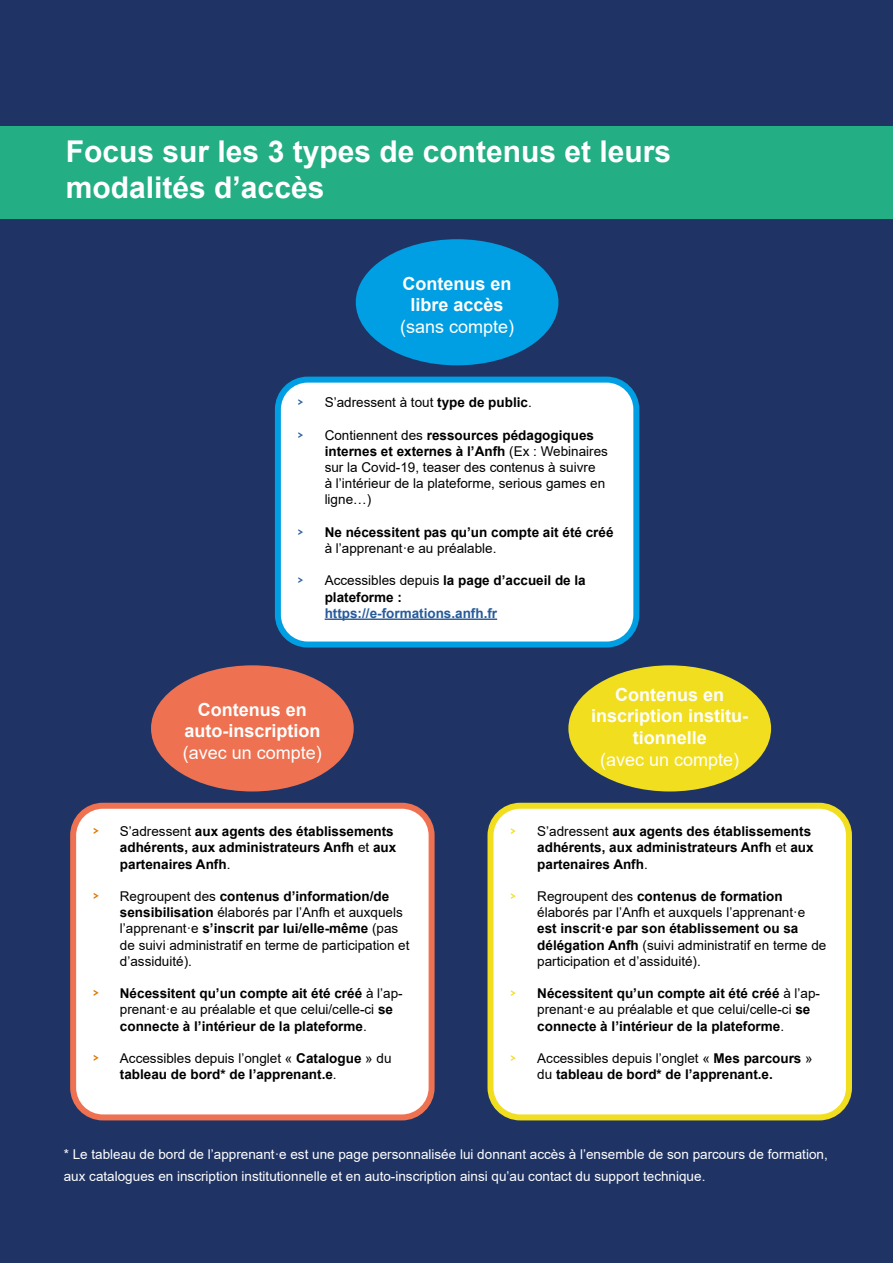
<style>
.page{position:relative;width:893px;height:1263px;background:#1f3464}
.page>*{position:absolute;margin:0;border:0;box-sizing:border-box;transform-origin:0 0}
.t1{font:700 30px/36px "Arial";color:#fff}
.t2{font:700 18px/21.6px "Arial";color:#fff;text-align:center}
.t3{font:18px "Arial";color:#fff}
.t4{font:700 13.5px/16.2px "Arial";color:#000}
.t5{font:13.5px/16.2px "Arial";color:#000}
.t6{font:13.5px/21.6px "Arial";color:#fff}
.t7{font:700 13.5px "Arial";color:#275b9b}
.s1{font-family:"Tiempos Text";font-weight:700;color:#275b9b}
.s2{font-weight:700}
.s3{font-family:"Tiempos Text";color:#275b9b}
.s4{font-weight:400}
.s5{font-family:"Tiempos Text";font-size:14.25px;color:#dd7500}
.s6{font-family:"Tiempos Text";font-weight:700;font-size:14.25px;color:#dd7500}
.s7{font-family:"Tiempos Text";color:#f1de1e}
.s8{font-family:"Tiempos Text";font-weight:700;color:#f1de1e}
</style>
<div class="page">
<div style="left:356px;top:239px;width:202px;height:126px;background:#009fe3;border-radius:50%"></div>
<div style="left:151px;top:665px;width:203px;height:126px;background:#ee7151;border-radius:50%"></div>
<div style="left:568px;top:665px;width:203px;height:126px;background:#f1de1e;border-radius:50%"></div>
<div style="left:278px;top:380px;width:358px;height:264px;background:#fff;border-radius:30px"></div>
<div style="left:275px;top:377px;width:364px;height:270px;border:6px solid #009fe3;border-radius:30px"></div>
<div style="left:73px;top:806px;width:359px;height:311px;background:#fff;border-radius:30px"></div>
<div style="left:70px;top:803px;width:365px;height:317px;border:6px solid #ee7151;border-radius:30px"></div>
<div style="left:490px;top:806px;width:359px;height:311px;background:#fff;border-radius:30px"></div>
<div style="left:487px;top:803px;width:365px;height:317px;border:6px solid #f1de1e;border-radius:30px"></div>
<hr style="left:325px;top:618px;width:172px;height:2px;background:#275b9b">
<div style="left:0;top:126px;width:893px;height:93px;background:#23ae84"></div>
<h1 class="t1" style="left:66px;top:134px;width:607px">Focus sur les 3 types de contenus et leurs modalités d’accès</h1>
<h2 class="t2" style="left:403px;top:273px;width:111px">Contenus en libre accès</h2>
<h2 class="t3" style="left:400px;top:314px;width:116px">(sans compte)</h2>
<p class="t5" style="left:298px;top:394px;width:236px"><span class="s1">&gt;</span> S’adressent à tout <span class="s2">type de public</span>.</p>
<p class="t5" style="left:325px;top:427px;width:285px;text-indent:-27px"><span class="s1">&gt;</span> Contiennent des <span class="s2">ressources pédagogiques internes et externes à l’Anfh</span> (Ex : Webinaires sur la Covid-19, teaser des contenus à suivre<br>à l’intérieur de la plateforme, serious games en ligne…)</p>
<p class="t4" style="left:325px;top:524px;width:290px;text-indent:-27px"><span class="s3">&gt;</span> Ne nécessitent pas qu’un compte ait été créé <span class="s4">à l’apprenant·e au préalable.</span></p>
<p class="t4" style="left:325px;top:573px;width:263px;text-indent:-27px"><span class="s3">&gt;</span> <span class="s4">Accessibles depuis</span> la page d’accueil de la plateforme :</p>
<p class="t7" style="left:325px;top:603px;width:174px">https://e-formations.anfh.fr</p>
<h2 class="t2" style="left:184px;top:699px;width:138px">Contenus en auto-inscription</h2>
<h2 class="t3" style="left:183px;top:740px;width:141px">(avec un compte)</h2>
<p class="t4" style="left:120px;top:823px;width:278px;text-indent:-27px"><span class="s5">&gt;</span> <span class="s4">S’adressent</span> aux agents des établissements adhérents, aux administrateurs Anfh <span class="s4">et</span> aux partenaires Anfh<span class="s4">.</span></p>
<p class="t5" style="left:120px;top:888px;width:291px;text-indent:-27px"><span class="s6">&gt;</span> Regroupent des <span class="s2">contenus d’information/de sensibilisation</span> élaborés par l’Anfh et auxquels l’apprenant·e <span class="s2">s’inscrit par lui/elle-même</span> (pas de suivi administratif en terme de participation et d’assiduité).</p>
<p class="t4" style="left:120px;top:985px;width:284px;text-indent:-27px"><span class="s5">&gt;</span> Nécessitent qu’un compte ait été créé <span class="s4">à l’ap&shy;prenant·e au préalable et que celui/celle-ci</span> se connecte à l’intérieur de la plateforme<span class="s4">.</span></p>
<p class="t4" style="left:120px;top:1050px;width:273px;text-indent:-27px"><span class="s5">&gt;</span> <span class="s4">Accessibles depuis l’onglet «</span> Catalogue <span class="s4">» du </span>tableau de bord* de l’apprenant.e<span class="s4">.</span></p>
<h2 class="t2" style="left:591px;top:684px;width:158px">Contenus en inscription institu&shy;tionnelle</h2>
<h2 class="t3" style="left:600px;top:747px;width:141px">(avec un compte)</h2>
<p class="t4" style="left:537px;top:823px;width:278px;text-indent:-27px"><span class="s7">&gt;</span> <span class="s4">S’adressent</span> aux agents des établissements adhérents, aux administrateurs Anfh <span class="s4">et</span> aux partenaires Anfh<span class="s4">.</span></p>
<p class="t5" style="left:537px;top:888px;width:269px;text-indent:-27px"><span class="s8">&gt;</span> Regroupent des <span class="s2">contenus de formation </span>élaborés par l’Anfh et auxquels l’apprenant·e</p>
<p class="t5" style="left:537px;top:920px;width:291px"><span class="s2">est inscrit·e par son établissement ou sa délégation Anfh</span> (suivi administratif en terme de participation et d’assiduité).</p>
<p class="t4" style="left:537px;top:985px;width:284px;text-indent:-27px"><span class="s7">&gt;</span> Nécessitent qu’un compte ait été créé <span class="s4">à l’ap&shy;prenant·e au préalable et que celui/celle-ci</span> se connecte à l’intérieur de la plateforme<span class="s4">.</span></p>
<p class="t4" style="left:537px;top:1050px;width:277px;text-indent:-27px"><span class="s7">&gt;</span> <span class="s4">Accessibles depuis l’onglet «</span> Mes parcours <span class="s4">» du</span> tableau de bord* de l’apprenant.e.</p>
<p class="t6" style="left:64px;top:1144px;width:765px">* Le tableau de bord de l’apprenant·e est une page personnalisée lui donnant accès à l’ensemble de son parcours de formation, aux catalogues en inscription institutionnelle et en auto-inscription ainsi qu’au contact du support technique.</p>
</div>
